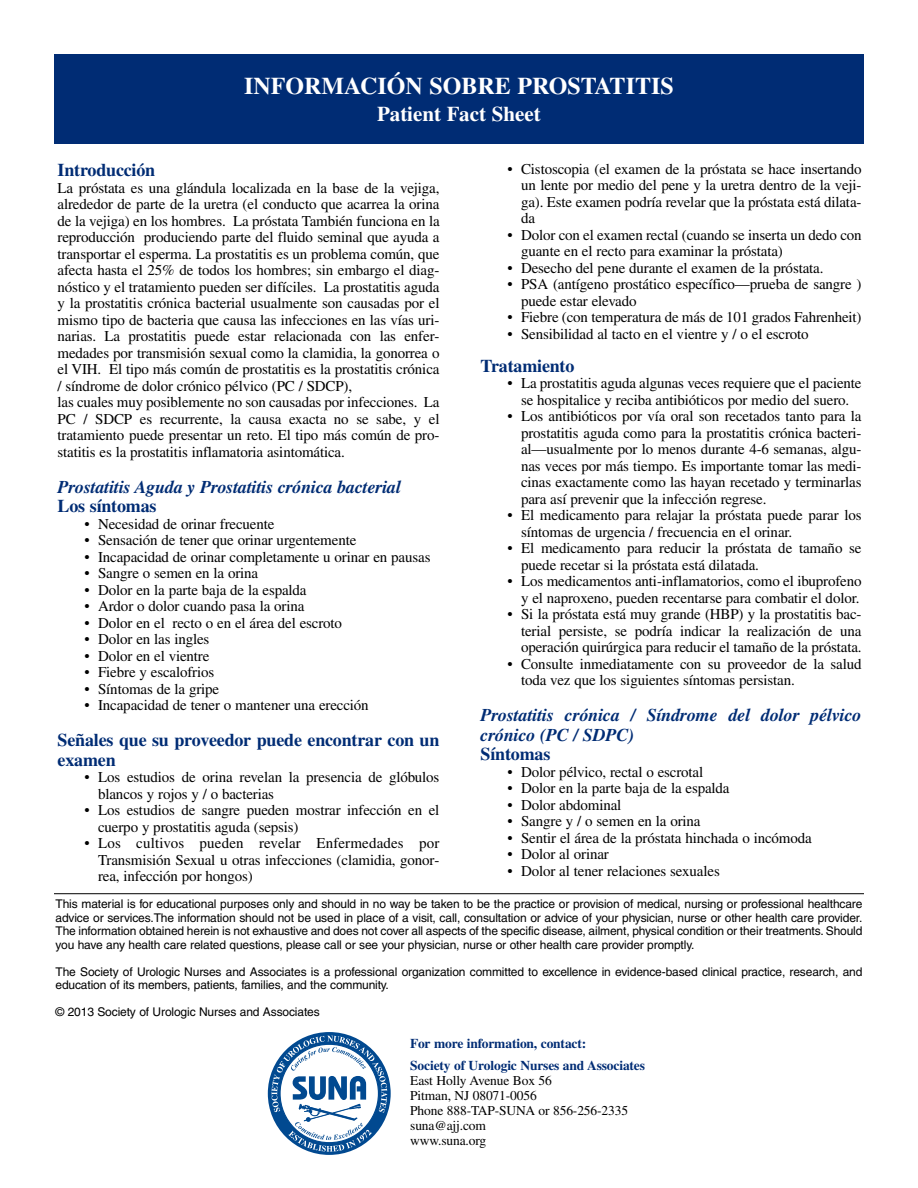
<style>
.page{position:relative;width:918px;height:1188px;background:#fff}
.page>*{position:absolute;margin:0;border:0;box-sizing:border-box;transform-origin:0 0}
.t1{font:700 24px "Times";color:#fff}
.t2{font:700 21px "Times";color:#fff}
.t3{font:italic 700 18px/19.5px "Times";letter-spacing:-.01em;color:#002c74}
.t4{font:700 18px/19.5px "Times";letter-spacing:-.01em;color:#002c74}
.t5{font:15px/16.5px "Times";letter-spacing:-.01em;color:#000}
.t6{font:13.5px/15px "Times";letter-spacing:-.01em;color:#000}
.t7{font:700 13.5px/22.5px "Times";letter-spacing:-.01em;color:#002c74}
.t8{font:12px/13.5px "Helvetica";letter-spacing:-.01em;color:#000;text-align:justify}
</style>
<div class="page">
<svg style="left:268px;top:1032px;width:123px;height:123px"></svg>
<svg style="left:271px;top:1036px;width:116px;height:116px"></svg>
<div style="left:54px;top:54px;width:810px;height:90px;background:#002c74"></div>
<hr style="left:54px;top:893px;width:810px;height:1px;background:#000">
<h1 class="t1" style="left:244px;top:77px;width:431px">INFORMACIÓN SOBRE PROSTATITIS</h1>
<h2 class="t2" style="left:377px;top:106px;width:165px">Patient Fact Sheet</h2>
<p class="t4" style="left:58px;top:162px;width:99px">Introducción</p>
<p class="t5" style="left:58px;top:181px;width:384px">La próstata es una glándula localizada en la base de la vejiga, alrededor de parte de la uretra (el conducto que acarrea la orina de la vejiga) en los hombres. La próstata También funciona en la reproducción produciendo parte del fluido seminal que ayuda a transportar el esperma. La prostatitis es un problema común, que afecta hasta el 25% de todos los hombres; sin embargo el diag&shy;nóstico y el tratamiento pueden ser difíciles. La prostatitis aguda y la prostatitis crónica bacterial usualmente son causadas por el mismo tipo de bacteria que causa las infecciones en las vías uri&shy;narias. La prostatitis puede estar relacionada con las enfer&shy;medades por transmisión sexual como la clamidia, la gonorrea o el VIH. El tipo más común de prostatitis es la prostatitis crónica / síndrome de dolor crónico pélvico (PC / SDCP),<br>las cuales muy posiblemente no son causadas por infecciones. La PC / SDCP es recurrente, la causa exacta no se sabe, y el tratamiento puede presentar un reto. El tipo más común de pro&shy;statitis es la prostatitis inflamatoria asintomática.</p>
<p class="t3" style="left:58px;top:478px;width:345px">Prostatitis Aguda y Prostatitis crónica bacterial</p>
<p class="t4" style="left:58px;top:498px;width:100px">Los síntomas</p>
<p class="t5" style="left:85px;top:517px;width:191px">• Necesidad de orinar frecuente</p>
<p class="t5" style="left:85px;top:533px;width:273px">• Sensación de tener que orinar urgentemente</p>
<p class="t5" style="left:85px;top:550px;width:347px">• Incapacidad de orinar completamente u orinar en pausas</p>
<p class="t5" style="left:85px;top:566px;width:175px">• Sangre o semen en la orina</p>
<p class="t5" style="left:85px;top:583px;width:224px">• Dolor en la parte baja de la espalda</p>
<p class="t5" style="left:85px;top:599px;width:221px">• Ardor o dolor cuando pasa la orina</p>
<p class="t5" style="left:85px;top:616px;width:259px">• Dolor en el recto o en el área del escroto</p>
<p class="t5" style="left:85px;top:632px;width:126px">• Dolor en las ingles</p>
<p class="t5" style="left:85px;top:649px;width:126px">• Dolor en el vientre</p>
<p class="t5" style="left:85px;top:665px;width:131px">• Fiebre y escalofrios</p>
<p class="t5" style="left:85px;top:682px;width:136px">• Síntomas de la gripe</p>
<p class="t5" style="left:85px;top:698px;width:286px">• Incapacidad de tener o mantener una erección</p>
<p class="t4" style="left:58px;top:732px;width:383px">Señales que su proveedor puede encontrar con un examen</p>
<p class="t5" style="left:98px;top:770px;width:343px;text-indent:-13px">• Los estudios de orina revelan la presencia de glóbulos blancos y rojos y / o bacterias</p>
<p class="t5" style="left:98px;top:803px;width:343px;text-indent:-13px">• Los estudios de sangre pueden mostrar infección en el cuerpo y prostatitis aguda (sepsis)</p>
<p class="t5" style="left:98px;top:836px;width:343px;text-align:justify;text-indent:-13px">• Los cultivos pueden revelar Enfermedades por Transmisión Sexual u otras infecciones (clamidia, gonor&shy;rea, infección por hongos)</p>
<p class="t5" style="left:521px;top:162px;width:342px;text-align:justify;text-indent:-14px">• Cistoscopia (el examen de la próstata se hace insertando un lente por medio del pene y la uretra dentro de la veji&shy;ga). Este examen podría revelar que la próstata está dilata&shy;da</p>
<p class="t5" style="left:521px;top:228px;width:342px;text-indent:-14px">• Dolor con el examen rectal (cuando se inserta un dedo con guante en el recto para examinar la próstata)</p>
<p class="t5" style="left:508px;top:261px;width:317px">• Desecho del pene durante el examen de la próstata.</p>
<p class="t5" style="left:521px;top:278px;width:342px;text-indent:-14px">• PSA (antígeno prostático específico—prueba de sangre ) puede estar elevado</p>
<p class="t5" style="left:508px;top:311px;width:356px">• Fiebre (con temperatura de más de 101 grados Fahrenheit)</p>
<p class="t5" style="left:508px;top:327px;width:303px">• Sensibilidad al tacto en el vientre y / o el escroto</p>
<p class="t4" style="left:481px;top:358px;width:95px">Tratamiento</p>
<p class="t5" style="left:508px;top:377px;width:356px;text-align:center">• La prostatitis aguda algunas veces requiere que el paciente se hospitalice y reciba antibióticos por medio del suero.</p>
<p class="t5" style="left:521px;top:410px;width:342px;text-align:justify;text-indent:-14px">• Los antibióticos por vía oral son recetados tanto para la prostatitis aguda como para la prostatitis crónica bacteri&shy;al—usualmente por lo menos durante 4-6 semanas, algu&shy;nas veces por más tiempo. Es importante tomar las medi&shy;cinas exactamente como las hayan recetado y terminarlas para así prevenir que la infección regrese.</p>
<p class="t5" style="left:521px;top:509px;width:342px;text-indent:-14px">• El medicamento para relajar la próstata puede parar los síntomas de urgencia / frecuencia en el orinar.</p>
<p class="t5" style="left:521px;top:542px;width:342px;text-indent:-14px">• El medicamento para reducir la próstata de tamaño se puede recetar si la próstata está dilatada.</p>
<p class="t5" style="left:508px;top:575px;width:355px;text-align:right">• Los medicamentos anti-inflamatorios, como el ibuprofeno y el naproxeno, pueden recentarse para combatir el dolor.</p>
<p class="t5" style="left:521px;top:608px;width:342px;text-align:justify;text-indent:-14px">• Si la próstata está muy grande (HBP) y la prostatitis bac&shy;terial persiste, se podría indicar la realización de una operación quirúrgica para reducir el tamaño de la próstata.</p>
<p class="t5" style="left:521px;top:657px;width:342px;text-indent:-14px">• Consulte inmediatamente con su proveedor de la salud toda vez que los siguientes síntomas persistan.</p>
<p class="t3" style="left:481px;top:707px;width:383px">Prostatitis crónica / Síndrome del dolor pélvico crónico (PC / SDPC)</p>
<p class="t4" style="left:481px;top:746px;width:71px">Síntomas</p>
<p class="t5" style="left:508px;top:765px;width:197px">• Dolor pélvico, rectal o escrotal</p>
<p class="t5" style="left:508px;top:782px;width:224px">• Dolor en la parte baja de la espalda</p>
<p class="t5" style="left:508px;top:798px;width:115px">• Dolor abdominal</p>
<p class="t5" style="left:508px;top:815px;width:194px">• Sangre y / o semen en la orina</p>
<p class="t5" style="left:508px;top:831px;width:306px">• Sentir el área de la próstata hinchada o incómoda</p>
<p class="t5" style="left:508px;top:848px;width:103px">• Dolor al orinar</p>
<p class="t5" style="left:508px;top:864px;width:214px">• Dolor al tener relaciones sexuales</p>
<p class="t8" style="left:56px;top:899px;width:809px">This material is for educational purposes only and should in no way be taken to be the practice or provision of medical, nursing or professional healthcare advice or services.The information should not be used in place of a visit, call, consultation or advice of your physician, nurse or other health care provider.<br>The information obtained herein is not exhaustive and does not cover all aspects of the specific disease, ailment, physical condition or their treatments. Should you have any health care related questions, please call or see your physician, nurse or other health care provider promptly.</p>
<p class="t8" style="left:56px;top:966px;width:809px">The Society of Urologic Nurses and Associates is a professional organization committed to excellence in evidence-based clinical practice, research, and education of its members, patients, families, and the community.</p>
<p class="t8" style="left:56px;top:1007px;width:266px">© 2013 Society of Urologic Nurses and Associates</p>
<p class="t7" style="left:410px;top:1033px;width:236px">For more information, contact:<br>Society of Urologic Nurses and Associates</p>
<p class="t6" style="left:410px;top:1074px;width:219px">East Holly Avenue Box 56<br>Pitman, NJ 08071-0056<br>Phone 888-TAP-SUNA or 856-256-2335 suna@ajj.com<br>www.suna.org</p>
</div>
